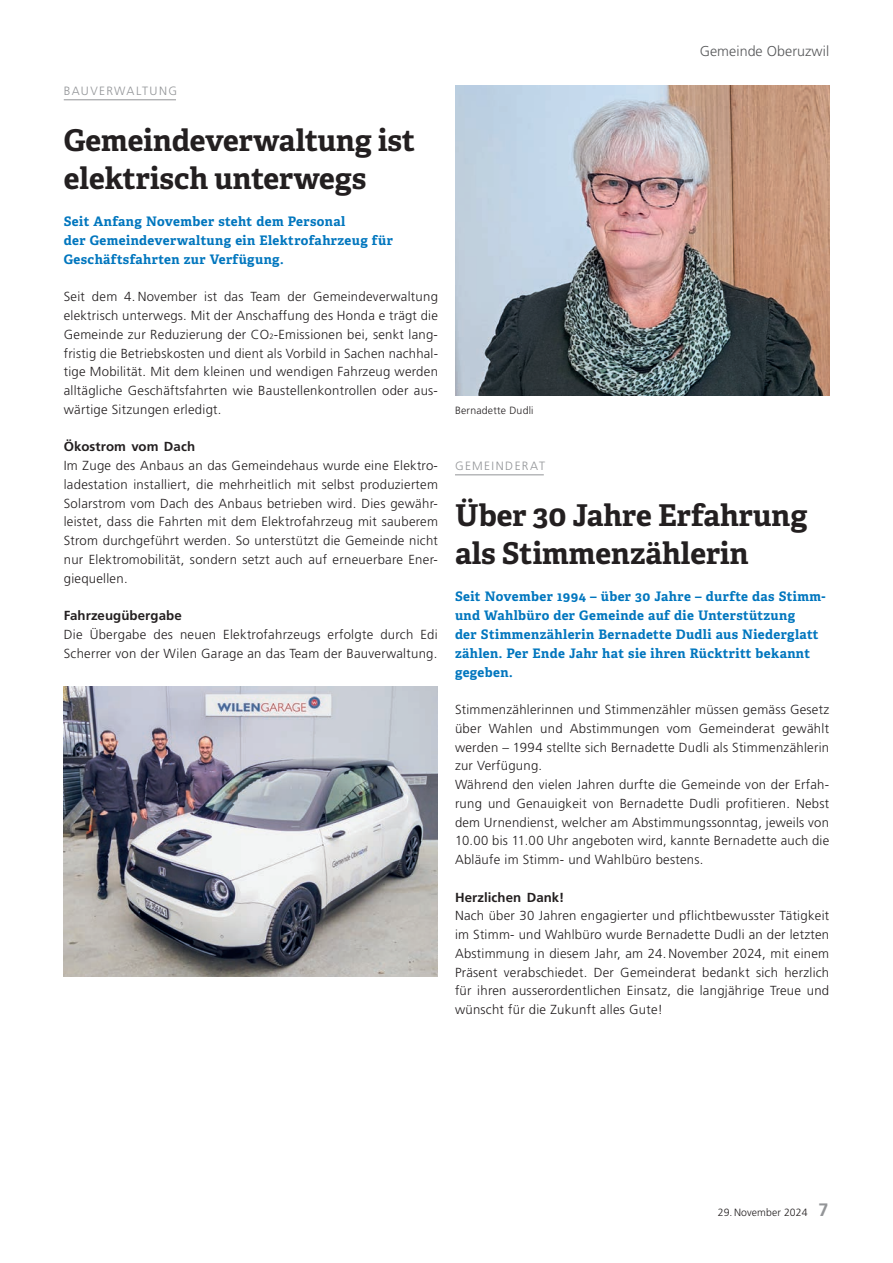
<style>
.page{position:relative;width:893px;height:1263px;background:#fff}
.page>*{position:absolute;margin:0;border:0;box-sizing:border-box;transform-origin:0 0}
.t1{font:700 30px/37.5px "Adelle";color:#231f20}
.t2{font:300 14.25px "Frutiger LT Std";letter-spacing:.005em;color:#57585a}
.t3{font:300 13.2px/18.8px "Frutiger LT Std";letter-spacing:.02em;color:#231f20;text-align:justify}
.t4{font:700 13.2px/18.8px "Adelle";letter-spacing:.03em;color:#0076be}
.t5{font:700 13.2px "Frutiger LT Std";letter-spacing:.005em;color:#231f20}
.t6{font:300 12px "Frutiger LT Std";letter-spacing:.115em;color:#939598}
.t7{font:300 10.5px "Frutiger LT Std";letter-spacing:.02em;color:#231f20}
.s1{font-size:7.65px}
.s2{font-weight:700;font-size:18px;color:#939598}
</style>
<div class="page">
<hr style="left:455px;top:474px;width:89px;height:1px;background:#939598">
<img style="left:455px;top:85px;width:374px;height:310px">
<hr style="left:64px;top:99px;width:112px;height:1px;background:#939598">
<img style="left:64px;top:687px;width:374px;height:289px">
<p class="t6" style="left:64px;top:84px;width:115px">BAUVERWALTUNG</p>
<h1 class="t1" style="left:64px;top:122px;width:353px">Gemeindeverwaltung ist elektrisch unterwegs</h1>
<p class="t4" style="left:64px;top:212px;width:331px">Seit Anfang November steht dem Personal<br>der Gemeindeverwaltung ein Elektrofahrzeug für<br>Geschäftsfahrten zur Verfügung.</p>
<p class="t3" style="left:64px;top:288px;width:376px">Seit dem 4.November ist das Team der Gemeindeverwaltung elektrisch unterwegs. Mit der Anschaffung des Honda e trägt die Gemeinde zur Reduzierung der CO<span class="s1">2</span>-Emissionen bei, senkt lang&shy;fristig die Betriebskosten und dient als Vorbild in Sachen nachhal&shy;tige Mobilität. Mit dem kleinen und wendigen Fahrzeug werden alltägliche Geschäftsfahrten wie Baustellenkontrollen oder aus&shy;wärtige Sitzungen erledigt.</p>
<p class="t5" style="left:64px;top:439px;width:133px">Ökostrom vom Dach</p>
<p class="t3" style="left:64px;top:456px;width:376px">Im Zuge des Anbaus an das Gemeindehaus wurde eine Elektro&shy;ladestation installiert, die mehrheitlich mit selbst produziertem Solarstrom vom Dach des Anbaus betrieben wird. Dies gewähr&shy;leistet, dass die Fahrten mit dem Elektrofahrzeug mit sauberem Strom durchgeführt werden. So unterstützt die Gemeinde nicht nur Elektromobilität, sondern setzt auch auf erneuerbare Ener&shy;giequellen.</p>
<p class="t5" style="left:64px;top:608px;width:120px">Fahrzeugübergabe</p>
<p class="t3" style="left:64px;top:625px;width:375px">Die Übergabe des neuen Elektrofahrzeugs erfolgte durch Edi<br>Scherrer von der Wilen Garage an das Team der Bauverwaltung.</p>
<p class="t7" style="left:455px;top:404px;width:80px">Bernadette Dudli</p>
<p class="t2" style="left:700px;top:43px;width:131px">Gemeinde Oberuzwil</p>
<p class="t6" style="left:455px;top:459px;width:92px">GEMEINDERAT</p>
<h1 class="t1" style="left:455px;top:497px;width:354px">Über 30 Jahre Erfahrung als Stimmenzählerin</h1>
<p class="t4" style="left:455px;top:587px;width:372px">Seit November 1994 – über 30 Jahre – durfte das Stimm&shy;und Wahlbüro der Gemeinde auf die Unterstützung<br>der Stimmenzählerin Bernadette Dudli aus Niederglatt zählen. Per Ende Jahr hat sie ihren Rücktritt bekannt gegeben.</p>
<p class="t3" style="left:455px;top:700px;width:376px;text-align:left">Stimmenzählerinnen und Stimmenzähler müssen gemäss Gesetz über Wahlen und Abstimmungen vom Gemeinderat gewählt werden – 1994 stellte sich Bernadette Dudli als Stimmenzählerin zur Verfügung.<br>Während den vielen Jahren durfte die Gemeinde von der Erfah&shy;rung und Genauigkeit von Bernadette Dudli profitieren. Nebst dem Urnendienst, welcher am Abstimmungssonntag, jeweils von 10.00 bis 11.00 Uhr angeboten wird, kannte Bernadette auch die Abläufe im Stimm- und Wahlbüro bestens.</p>
<p class="t5" style="left:455px;top:889px;width:111px">Herzlichen Dank!</p>
<p class="t3" style="left:455px;top:906px;width:376px">Nach über 30 Jahren engagierter und pflichtbewusster Tätigkeit im Stimm- und Wahlbüro wurde Bernadette Dudli an der letzten Abstimmung in diesem Jahr, am 24.November 2024, mit einem Präsent verabschiedet. Der Gemeinderat bedankt sich herzlich für ihren ausserordentlichen Einsatz, die langjährige Treue und wünscht für die Zukunft alles Gute!</p>
<p class="t7" style="left:718px;top:1207px;width:112px">29.November 2024 <span class="s2">7</span></p>
</div>
